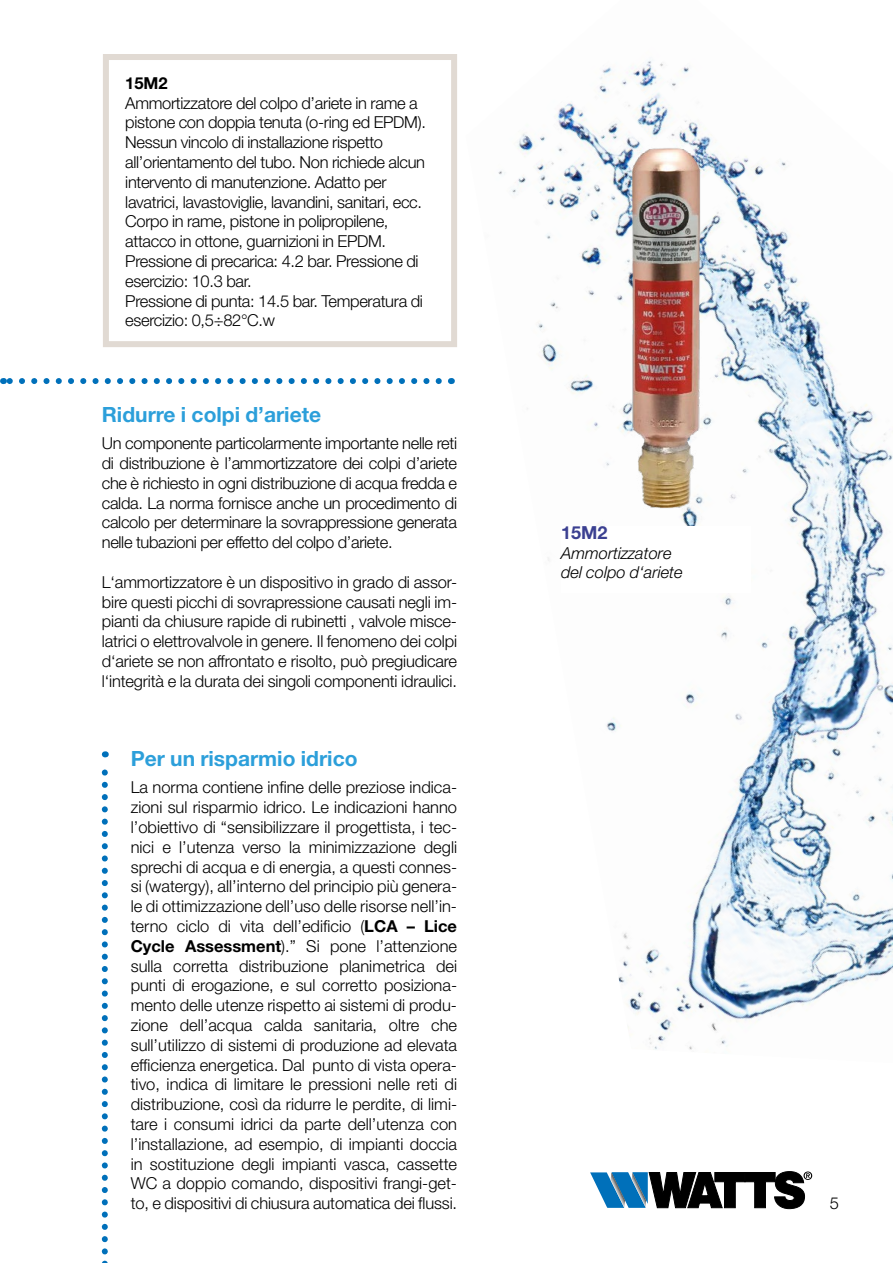
<style>
.page{position:relative;width:893px;height:1263px;background:#fff}
.page>*{position:absolute;margin:0;border:0;box-sizing:border-box;transform-origin:0 0}
.t1{font:700 21px "Helvetica Neue LT Std";color:#2c9fda}
.t2{font:700 18px "Helvetica Neue LT Std";color:#3b4091}
.t3{font:300 16.5px/19.8px "Helvetica Neue LT Std";letter-spacing:-.02em;color:#000;text-align:justify}
.t4{font:italic 300 16.5px/19.8px "Helvetica Neue LT Std";color:#000}
.t5{font:700 16.5px "Helvetica Neue LT Std";color:#000}
.s1{font-weight:700}
</style>
<div class="page">
<img style="left:498px;top:60px;width:395px;height:990px">
<div style="left:561px;top:526px;width:189px;height:66px;background:#fff"></div>
<svg style="left:590px;top:1171px;width:222px;height:38px"></svg>
<svg style="left:102px;top:751px;width:6px;height:512px"></svg>
<svg style="left:3px;top:378px;width:436px;height:6px"></svg>
<img style="left:578px;top:138px;width:172px;height:383px">
<div style="left:103px;top:54px;width:354px;height:293px;background:#fff;border:6px solid #e1dad3"></div>
<p class="t5" style="left:125px;top:73px;width:44px">15M2</p>
<p class="t3" style="left:125px;top:92px;width:302px;text-align:left">Ammortizzatore del colpo d’ariete in rame a pistone con doppia tenuta (o-ring ed EPDM).<br>Nessun vincolo di installazione rispetto all’orientamento del tubo. Non richiede alcun intervento di manutenzione. Adatto per lavatrici, lavastoviglie, lavandini, sanitari, ecc.<br>Corpo in rame, pistone in polipropilene, attacco in ottone, guarnizioni in EPDM.<br>Pressione di precarica: 4.2 bar. Pressione di esercizio: 10.3 bar.<br>Pressione di punta: 14.5 bar. Temperatura di esercizio: 0,5÷82°C.w</p>
<p class="t1" style="left:102px;top:402px;width:221px">Ridurre i colpi d’ariete</p>
<p class="t3" style="left:102px;top:433px;width:357px">Un componente particolarmente importante nelle reti di distribuzione è l’ammortizzatore dei colpi d’ariete che è richiesto in ogni distribuzione di acqua fredda e calda. La norma fornisce anche un procedimento di calcolo per determinare la sovrappressione generata nelle tubazioni per effetto del colpo d’ariete.</p>
<p class="t3" style="left:102px;top:572px;width:357px">L‘ammortizzatore è un dispositivo in grado di assor&shy;bire questi picchi di sovrapressione causati negli im&shy;pianti da chiusure rapide di rubinetti , valvole misce&shy;latrici o elettrovalvole in genere. Il fenomeno dei colpi d‘ariete se non affrontato e risolto, può pregiudicare l‘integrità e la durata dei singoli componenti idraulici.</p>
<p class="t1" style="left:131px;top:746px;width:228px">Per un risparmio idrico</p>
<p class="t3" style="left:131px;top:777px;width:328px">La norma contiene infine delle preziose indica&shy;zioni sul risparmio idrico. Le indicazioni hanno l’obiettivo di “sensibilizzare il progettista, i tec&shy;nici e l’utenza verso la minimizzazione degli sprechi di acqua e di energia, a questi connes&shy;si (watergy), all’interno del principio più genera&shy;le di ottimizzazione dell’uso delle risorse nell’in&shy;terno ciclo di vita dell’edificio (<span class="s1">LCA – Lice Cycle Assessment</span>).” Si pone l’attenzione sulla corretta distribuzione planimetrica dei punti di erogazione, e sul corretto posiziona&shy;mento delle utenze rispetto ai sistemi di produ&shy;zione dell’acqua calda sanitaria, oltre che sull’utilizzo di sistemi di produzione ad elevata efficienza energetica. Dal punto di vista opera&shy;tivo, indica di limitare le pressioni nelle reti di distribuzione, così da ridurre le perdite, di limi&shy;tare i consumi idrici da parte dell’utenza con l’installazione, ad esempio, di impianti doccia in sostituzione degli impianti vasca, cassette WC a doppio comando, dispositivi frangi-get&shy;to, e dispositivi di chiusura automatica dei flussi.</p>
<p class="t2" style="left:561px;top:521px;width:48px">15M2</p>
<p class="t4" style="left:561px;top:543px;width:123px">Ammortizzatore del colpo d‘ariete</p>
<p class="t3" style="left:830px;top:1193px;width:11px">5</p>
</div>
